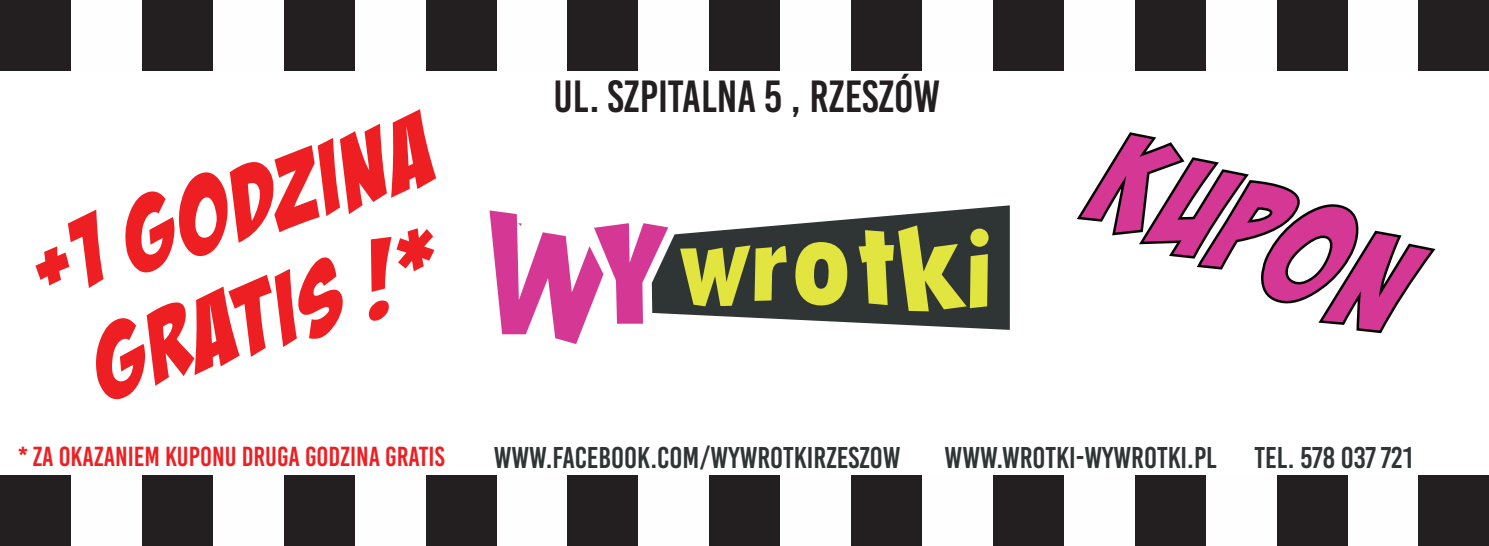
<style>
.page{position:relative;width:1489px;height:546px;background:#fff}
.page>*{position:absolute;margin:0;border:0;box-sizing:border-box;transform-origin:0 0}
.t1{font:45px "Bebas Kai";color:#231f20}
.t2{font:30px "Bebas Kai";color:#2f3435}
.t3{font:27.5px "Bebas Kai";color:#ee1f23}
</style>
<div class="page">
<div style="left:0;top:475px;width:71px;height:71px;background:#231f20"></div>
<div style="left:142px;top:475px;width:71px;height:71px;background:#231f20"></div>
<div style="left:284px;top:475px;width:70px;height:71px;background:#231f20"></div>
<div style="left:425px;top:475px;width:71px;height:71px;background:#231f20"></div>
<div style="left:567px;top:475px;width:71px;height:71px;background:#231f20"></div>
<div style="left:709px;top:475px;width:71px;height:71px;background:#231f20"></div>
<div style="left:851px;top:475px;width:71px;height:71px;background:#231f20"></div>
<div style="left:993px;top:475px;width:70px;height:71px;background:#231f20"></div>
<div style="left:1134px;top:475px;width:71px;height:71px;background:#231f20"></div>
<div style="left:1276px;top:475px;width:71px;height:71px;background:#231f20"></div>
<div style="left:1418px;top:475px;width:70px;height:71px;background:#231f20"></div>
<div style="left:0;top:0;width:71px;height:71px;background:#231f20"></div>
<div style="left:142px;top:0;width:71px;height:71px;background:#231f20"></div>
<div style="left:284px;top:0;width:70px;height:71px;background:#231f20"></div>
<div style="left:425px;top:0;width:71px;height:71px;background:#231f20"></div>
<div style="left:567px;top:0;width:71px;height:71px;background:#231f20"></div>
<div style="left:709px;top:0;width:71px;height:71px;background:#231f20"></div>
<div style="left:851px;top:0;width:71px;height:71px;background:#231f20"></div>
<div style="left:993px;top:0;width:70px;height:71px;background:#231f20"></div>
<div style="left:1134px;top:0;width:71px;height:71px;background:#231f20"></div>
<div style="left:1276px;top:0;width:71px;height:71px;background:#231f20"></div>
<div style="left:1418px;top:0;width:70px;height:71px;background:#231f20"></div>
<svg style="left:668px;top:205px;width:341px;height:125px;fill:#2f3435"></svg>
<svg style="left:680px;top:245px;width:106px;height:61px;background:#91943a"></svg>
<svg style="left:795px;top:242px;width:52px;height:64px;background:#acae3c"></svg>
<svg style="left:858px;top:225px;width:130px;height:86px;background:#8b8e3a"></svg>
<svg style="left:489px;top:210px;width:179px;height:134px"></svg>
<svg style="left:35px;top:109px;width:401px;height:291px"></svg>
<svg style="left:1077px;top:132px;width:359px;height:202px"></svg>
<h1 class="t1" style="left:553px;top:72px;width:388px">UL. SZPITALNA 5 , RZESZÓW</h1>
<p class="t3" style="left:18px;top:442px;width:428px">* ZA OKAZANIEM KUPONU DRUGA GODZINA GRATIS</p>
<p class="t2" style="left:493px;top:441px;width:408px">WWW.FACEBOOK.COM/WYWROTKIRZESZOW</p>
<p class="t2" style="left:944px;top:441px;width:274px">WWW.WROTKI-WYWROTKI.PL</p>
<p class="t2" style="left:1254px;top:441px;width:160px">TEL. 578 037 721</p>
</div>
